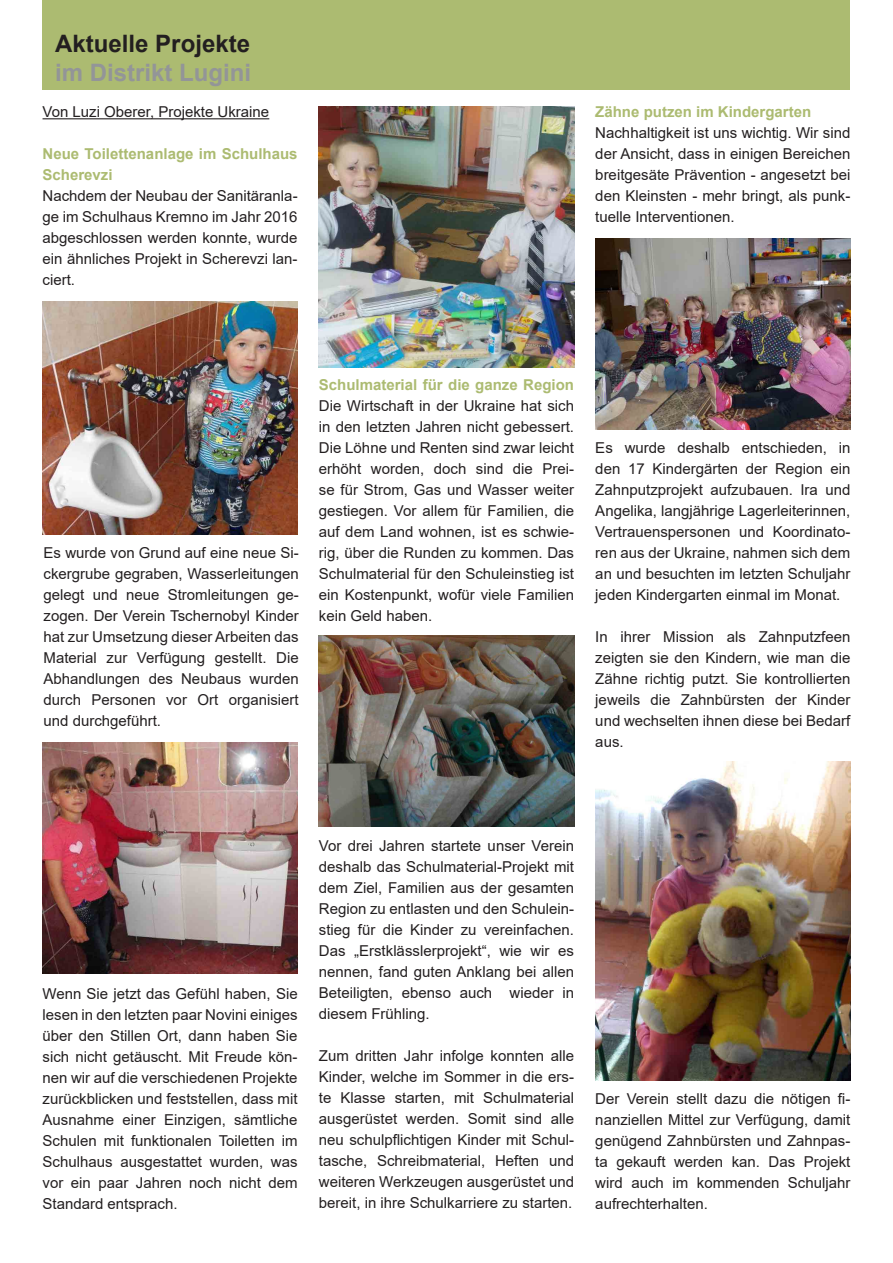
<style>
.page{position:relative;width:893px;height:1263px;background:#fff}
.page>*{position:absolute;margin:0;border:0;box-sizing:border-box;transform-origin:0 0}
.t1{font:700 24px "Arial";color:#231f20}
.t2{font:700 24px "Arial";color:#939598}
.t3{font:15px/21px "Arial";color:#231f20;text-align:justify}
.t4{font:700 15px/21px "Arial";color:#acbb71}
</style>
<div class="page">
<div style="left:43px;top:0;width:807px;height:89px;background:#acbb71"></div>
<hr style="left:43px;top:118px;width:226px;height:1px;background:#231f20">
<img style="left:319px;top:106px;width:255px;height:261px">
<img style="left:595px;top:238px;width:255px;height:191px">
<img style="left:43px;top:743px;width:255px;height:231px">
<img style="left:43px;top:302px;width:255px;height:232px">
<img style="left:319px;top:635px;width:255px;height:191px">
<img style="left:595px;top:761px;width:255px;height:319px">
<h1 class="t1" style="left:55px;top:26px;width:196px">Aktuelle Projekte</h1>
<h1 class="t2" style="left:55px;top:55px;width:198px">im Distrikt Lugini</h1>
<p class="t3" style="left:43px;top:101px;width:228px">Von Luzi Oberer, Projekte Ukraine</p>
<p class="t4" style="left:43px;top:144px;width:257px">Neue Toilettenanlage im Schulhaus<br>Scherevzi</p>
<p class="t3" style="left:43px;top:185px;width:257px">Nachdem der Neubau der Sanitäranla&shy;ge im Schulhaus Kremno im Jahr 2016 abgeschlossen werden konnte, wurde ein ähnliches Projekt in Scherevzi lan&shy;ciert.</p>
<p class="t4" style="left:595px;top:102px;width:217px">Zähne putzen im Kindergarten</p>
<p class="t3" style="left:595px;top:122px;width:257px">Nachhaltigkeit ist uns wichtig. Wir sind der Ansicht, dass in einigen Bereichen breitgesäte Prävention - angesetzt bei den Kleinsten - mehr bringt, als punk&shy;tuelle Interventionen.</p>
<p class="t3" style="left:44px;top:542px;width:257px">Es wurde von Grund auf eine neue Si&shy;ckergrube gegraben, Wasserleitungen gelegt und neue Stromleitungen ge&shy;zogen. Der Verein Tschernobyl Kinder hat zur Umsetzung dieser Arbeiten das Material zur Verfügung gestellt. Die Abhandlungen des Neubaus wurden durch Personen vor Ort organisiert und durchgeführt.</p>
<p class="t4" style="left:319px;top:375px;width:257px">Schulmaterial für die ganze Region</p>
<p class="t3" style="left:319px;top:396px;width:257px">Die Wirtschaft in der Ukraine hat sich in den letzten Jahren nicht gebessert.<br>Die Löhne und Renten sind zwar leicht erhöht worden, doch sind die Prei&shy;se für Strom, Gas und Wasser weiter gestiegen. Vor allem für Familien, die auf dem Land wohnen, ist es schwie&shy;rig, über die Runden zu kommen. Das Schulmaterial für den Schuleinstieg ist ein Kostenpunkt, wofür viele Familien kein Geld haben.</p>
<p class="t3" style="left:595px;top:437px;width:257px">Es wurde deshalb entschieden, in den 17 Kindergärten der Region ein Zahnputzprojekt aufzubauen. Ira und Angelika, langjährige Lagerleiterinnen, Vertrauenspersonen und Koordinato&shy;ren aus der Ukraine, nahmen sich dem an und besuchten im letzten Schuljahr jeden Kindergarten einmal im Monat.</p>
<p class="t3" style="left:595px;top:626px;width:257px">In ihrer Mission als Zahnputzfeen zeigten sie den Kindern, wie man die Zähne richtig putzt. Sie kontrollierten jeweils die Zahnbürsten der Kinder und wechselten ihnen diese bei Bedarf aus.</p>
<p class="t3" style="left:43px;top:983px;width:257px">Wenn Sie jetzt das Gefühl haben, Sie lesen in den letzten paar Novini einiges über den Stillen Ort, dann haben Sie sich nicht getäuscht. Mit Freude kön&shy;nen wir auf die verschiedenen Projekte zurückblicken und feststellen, dass mit Ausnahme einer Einzigen, sämtliche Schulen mit funktionalen Toiletten im Schulhaus ausgestattet wurden, was vor ein paar Jahren noch nicht dem Standard entsprach.</p>
<p class="t3" style="left:319px;top:835px;width:257px">Vor drei Jahren startete unser Verein deshalb das Schulmaterial-Projekt mit dem Ziel, Familien aus der gesamten Region zu entlasten und den Schulein&shy;stieg für die Kinder zu vereinfachen.<br>Das „Erstklässlerprojekt“, wie wir es nennen, fand guten Anklang bei allen Beteiligten, ebenso auch wieder in diesem Frühling.</p>
<p class="t3" style="left:319px;top:1045px;width:257px">Zum dritten Jahr infolge konnten alle Kinder, welche im Sommer in die ers&shy;te Klasse starten, mit Schulmaterial ausgerüstet werden. Somit sind alle neu schulpflichtigen Kinder mit Schul&shy;tasche, Schreibmaterial, Heften und weiteren Werkzeugen ausgerüstet und bereit, in ihre Schulkarriere zu starten.</p>
<p class="t3" style="left:595px;top:1088px;width:257px">Der Verein stellt dazu die nötigen fi&shy;nanziellen Mittel zur Verfügung, damit genügend Zahnbürsten und Zahnpas&shy;ta gekauft werden kan. Das Projekt wird auch im kommenden Schuljahr aufrechterhalten.</p>
</div>
